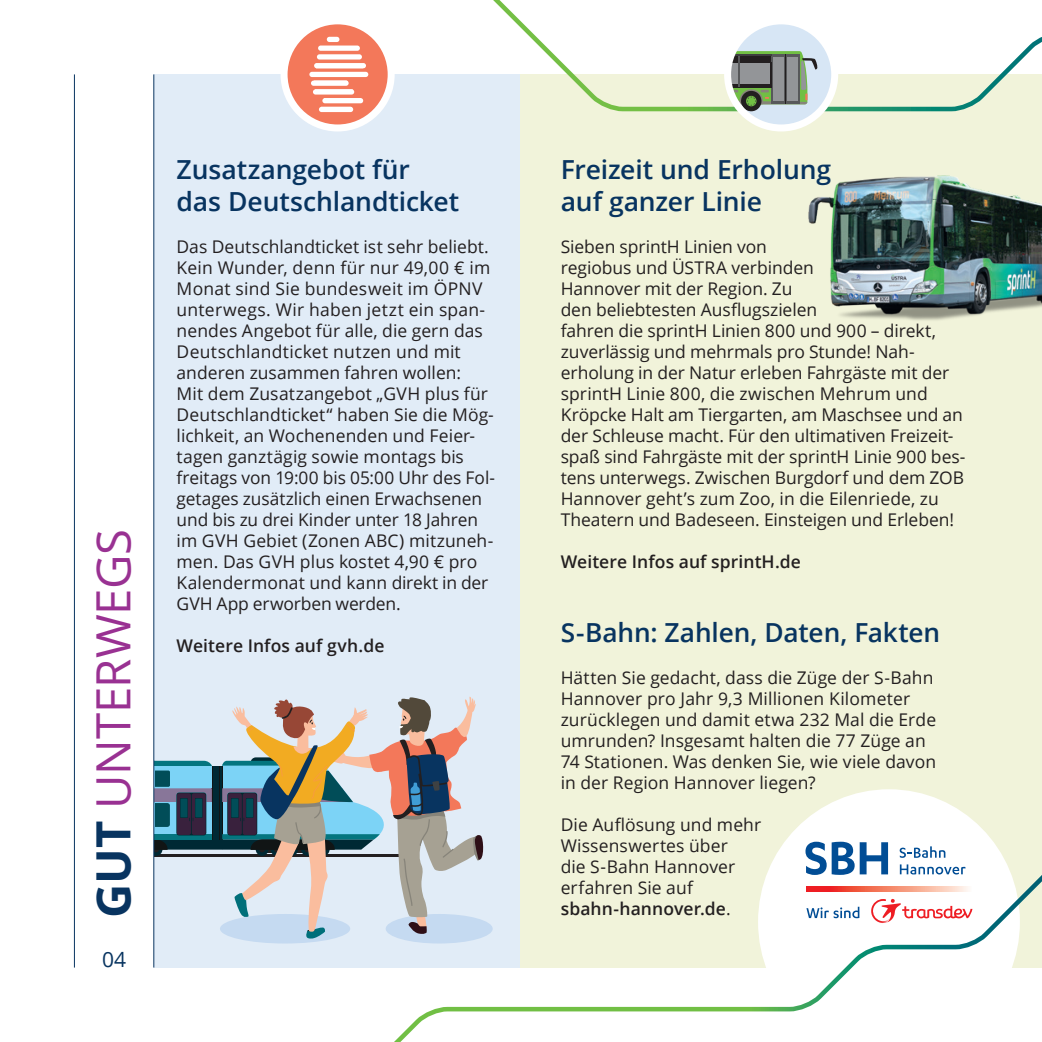
<style>
.page{position:relative;width:1042px;height:1042px;background:#fff}
.page>*{position:absolute;margin:0;border:0;box-sizing:border-box;transform-origin:0 0}
.t1{font:47.25px "Open Sans";letter-spacing:-.005em;color:#993192}
.t2{font:600 26.25px/31.5px "Open Sans";letter-spacing:-.005em;color:#083460}
.t3{font:21px "Open Sans";color:#083460}
.t4{font:17.5px/21px "Open Sans";letter-spacing:.005em;color:#231f20}
.t5{font:600 17.5px "Open Sans";letter-spacing:.005em;color:#231f20}
.s1{font-weight:700;color:#083460}
.s2{font-weight:600}
</style>
<div class="page">
<div style="left:520px;top:74px;width:522px;height:893px;background:#f1f3da"></div>
<svg style="left:773px;top:789px;width:232px;height:71px;fill:#fff"></svg>
<svg style="left:805px;top:841px;width:83px;height:19px;background:#78a0c6"></svg>
<svg style="left:899px;top:846px;width:46px;height:12px"></svg>
<img style="left:808px;top:175px;width:234px;height:145px">
<div style="left:154px;top:74px;width:366px;height:893px;background:#e1ecf7"></div>
<svg style="left:284px;top:21px;width:107px;height:107px;background:#f4886d"></svg>
<div style="left:280px;top:17px;width:115px;height:114px;border:7px solid #fff;border-radius:50%"></div>
<div style="left:317px;top:54px;width:45px;height:6px;background:#fff;border-radius:3px"></div>
<div style="left:318px;top:46px;width:42px;height:5px;background:#fff;border-radius:3px"></div>
<div style="left:327px;top:37px;width:12px;height:5px;background:#fff;border-radius:3px"></div>
<div style="left:319px;top:107px;width:34px;height:5px;background:#fff;border-radius:3px"></div>
<div style="left:322px;top:98px;width:41px;height:5px;background:#fff;border-radius:3px"></div>
<div style="left:313px;top:89px;width:41px;height:6px;background:#fff;border-radius:3px"></div>
<svg style="left:315px;top:89px;width:38px;height:1px"></svg>
<svg style="left:311px;top:81px;width:38px;height:5px"></svg>
<div style="left:309px;top:72px;width:59px;height:5px;background:#fff;border-radius:3px"></div>
<svg style="left:314px;top:63px;width:52px;height:5px"></svg>
<svg style="left:312px;top:64px;width:53px;height:21px"></svg>
<div style="left:220px;top:914px;width:130px;height:29px;background:#c5daf1;border-radius:50%"></div>
<svg style="left:154px;top:696px;width:330px;height:243px"></svg>
<svg style="left:493px;top:0;width:549px;height:114px"></svg>
<svg style="left:727px;top:21px;width:108px;height:107px;background:#dde9f6"></svg>
<div style="left:741px;top:91px;width:20px;height:20px;background:#231f20;border-radius:50%"></div>
<svg style="left:727px;top:51px;width:91px;height:55px;background:#838f81"></svg>
<div style="left:724px;top:17px;width:114px;height:114px;border:7px solid #fff;border-radius:50%"></div>
<svg style="left:349px;top:860px;width:693px;height:182px"></svg>
<hr style="left:74px;top:74px;width:1px;height:893px;background:#083460">
<hr style="left:153px;top:74px;width:1px;height:893px;background:#083460">
<h1 class="t1" style="left:81px;top:918px;width:390px;rotate:-90deg"><span class="s1">GUT</span> UNTERWEGS</h1>
<p class="t3" style="left:102px;top:945px;width:26px">04</p>
<h2 class="t2" style="left:177px;top:154px;width:284px">Zusatzangebot für das Deutschlandticket</h2>
<h2 class="t2" style="left:561px;top:154px;width:272px">Freizeit und Erholung auf ganzer Linie</h2>
<p class="t4" style="left:177px;top:236px;width:320px">Das Deutschlandticket ist sehr beliebt.<br>Kein Wunder, denn für nur 49,00 € im Monat sind Sie bundesweit im ÖPNV unterwegs. Wir haben jetzt ein span&shy;nendes Angebot für alle, die gern das Deutschlandticket nutzen und mit anderen zusammen fahren wollen:<br>Mit dem Zusatzangebot „GVH plus für Deutschlandticket“ haben Sie die Mög&shy;lichkeit, an Wochenenden und Feier&shy;tagen ganztägig sowie montags bis freitags von 19:00 bis 05:00 Uhr des Fol&shy;getages zusätzlich einen Erwachsenen und bis zu drei Kinder unter 18 Jahren im GVH Gebiet (Zonen ABC) mitzuneh&shy;men. Das GVH plus kostet 4,90 € pro Kalendermonat und kann direkt in der GVH App erworben werden.</p>
<p class="t5" style="left:177px;top:634px;width:209px">Weitere Infos auf gvh.de</p>
<p class="t4" style="left:561px;top:236px;width:406px">Sieben sprintH Linien von<br>regiobus und ÜSTRA verbinden<br>Hannover mit der Region. Zu<br>den beliebtesten Ausflugszielen<br>fahren die sprintH Linien 800 und 900 – direkt, zuverlässig und mehrmals pro Stunde! Nah&shy;erholung in der Natur erleben Fahrgäste mit der sprintH Linie 800, die zwischen Mehrum und Kröpcke Halt am Tiergarten, am Maschsee und an der Schleuse macht. Für den ultimativen Freizeit&shy;spaß sind Fahrgäste mit der sprintH Linie 900 bes&shy;tens unterwegs. Zwischen Burgdorf und dem ZOB Hannover geht’s zum Zoo, in die Eilenriede, zu Theatern und Badeseen. Einsteigen und Erleben!</p>
<p class="t5" style="left:561px;top:550px;width:242px">Weitere Infos auf sprintH.de</p>
<h2 class="t2" style="left:561px;top:616px;width:381px">S-Bahn: Zahlen, Daten, Fakten</h2>
<p class="t4" style="left:561px;top:666px;width:377px">Hätten Sie gedacht, dass die Züge der S-Bahn Hannover pro Jahr 9,3 Millionen Kilometer zurücklegen und damit etwa 232 Mal die Erde umrunden? Insgesamt halten die 77 Züge an 74 Stationen. Was denken Sie, wie viele davon in der Region Hannover liegen?</p>
<p class="t4" style="left:561px;top:813px;width:202px">Die Auflösung und mehr<br>Wissenswertes über<br>die S-Bahn Hannover erfahren Sie auf <span class="s2">sbahn-hannover.de</span>.</p>
</div>
